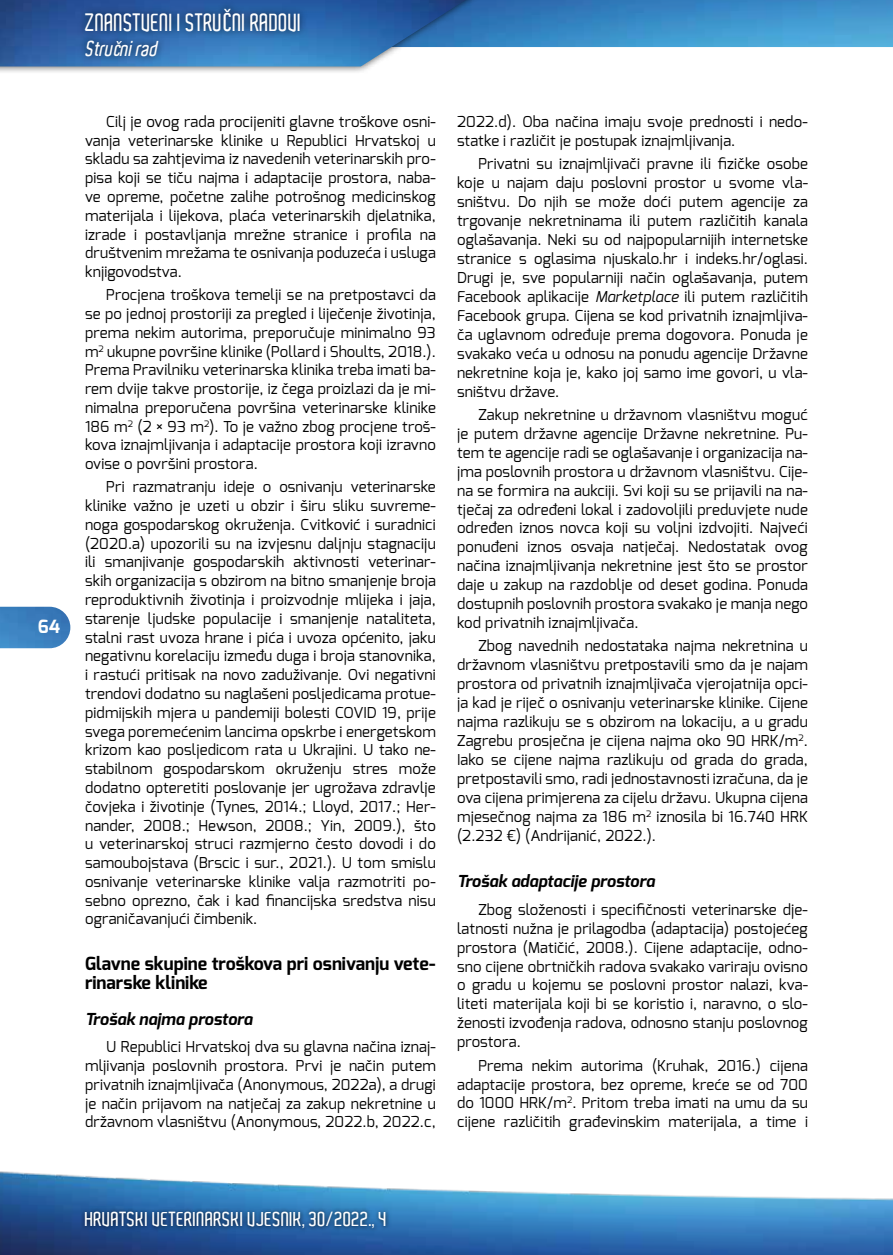
<style>
.page{position:relative;width:893px;height:1255px;background:#fff}
.page>*{position:absolute;margin:0;border:0;box-sizing:border-box;transform-origin:0 0}
.t1{font:600 24px "Aldo";color:#fff;scale:.9 1}
.t2{font:italic 600 21px "Aldo";color:#fff;scale:.9 1}
.t3{font:600 19.5px "Aldo";color:#fff}
.t4{font:700 18.15px "Exo";color:#fff}
.t5{font:700 18px/18.8px "Exo";color:#000}
.t6{font:italic 700 16.5px "Exo";color:#000}
.t7{font:15px/18.8px "Exo";letter-spacing:.01em;color:#000;text-align:justify}
.s1{font-family:"Libel Suit Rg";font-weight:400;font-size:22.5px}
.s2{font-family:"Libel Suit Rg";font-weight:400;font-size:18.45px}
.s3{font-style:italic}
</style>
<div class="page">
<img style="left:505px;top:0;width:388px;height:47px">
<div style="left:0;top:0;width:505px;height:75px;background:#000;opacity:.75"></div>
<img style="left:0;top:0;width:498px;height:66px">
<img style="left:0;top:1171px;width:893px;height:83px">
<img style="left:0;top:606px;width:70px;height:42px">
<div style="left:81px;top:1207px;width:309px;height:25px;background:#000;opacity:.75"></div>
<div style="left:78px;top:1px;width:230px;height:63px;background:#000;opacity:.75"></div>
<p class="t4" style="left:38px;top:614px;width:24px">64</p>
<h1 class="t1" style="left:85px;top:9px;width:242px">ZNANSTVENI I STRU<span class="s1">Č</span>NI RADOVI</h1>
<h2 class="t2" style="left:85px;top:37px;width:87px">Stru<span class="s2">č</span>nirad</h2>
<p class="t7" style="left:85px;top:112px;width:352px;text-indent:21px">Cilj je ovog rada procijeniti glavne troškove osni&shy;vanja veterinarske klinike u Republici Hrvatskoj u skladu sa zahtjevima iz navedenih veterinarskih pro&shy;pisa koji se tiču najma i adaptacije prostora, naba&shy;ve opreme, početne zalihe potrošnog medicinskog materijala i lijekova, plaća veterinarskih djelatnika, izrade i postavljanja mrežne stranice i profila na društvenim mrežama te osnivanja poduzeća i usluga knjigovodstva.</p>
<p class="t7" style="left:85px;top:285px;width:352px;text-indent:21px">Procjena troškova temelji se na pretpostavci da se po jednoj prostoriji za pregled i liječenje životinja, prema nekim autorima, preporučuje minimalno 93 m<sup>2</sup> ukupne površine klinike (Pollard i Shoults, 2018.).<br>Prema Pravilniku veterinarska klinika treba imati ba&shy;rem dvije takve prostorije, iz čega proizlazi da je mi&shy;nimalna preporučena površina veterinarske klinike 186 m<sup>2</sup> (2 × 93 m<sup>2</sup>). To je važno zbog procjene troš&shy;kova iznajmljivanja i adaptacije prostora koji izravno ovise o površini prostora.</p>
<p class="t7" style="left:85px;top:477px;width:352px;text-indent:21px">Pri razmatranju ideje o osnivanju veterinarske klinike važno je uzeti u obzir i širu sliku suvreme&shy;noga gospodarskog okruženja. Cvitković i suradnici (2020.a) upozorili su na izvjesnu daljnju stagnaciju ili smanjivanje gospodarskih aktivnosti veterinar&shy;skih organizacija s obzirom na bitno smanjenje broja reproduktivnih životinja i proizvodnje mlijeka i jaja, starenje ljudske populacije i smanjenje nataliteta, stalni rast uvoza hrane i pića i uvoza općenito, jaku negativnu korelaciju između duga i broja stanovnika, i rastući pritisak na novo zaduživanje. Ovi negativni trendovi dodatno su naglašeni posljedicama protue&shy;pidmijskih mjera u pandemiji bolesti COVID 19, prije svega poremećenim lancima opskrbe i energetskom krizom kao posljedicom rata u Ukrajini. U tako ne&shy;stabilnom gospodarskom okruženju stres može dodatno opteretiti poslovanje jer ugrožava zdravlje čovjeka i životinje (Tynes, 2014.; Lloyd, 2017.; Her&shy;nander, 2008.; Hewson, 2008.; Yin, 2009.), što u veterinarskoj struci razmjerno često dovodi i do samoubojstava (Brscic i sur., 2021.). U tom smislu osnivanje veterinarske klinike valja razmotriti po&shy;sebno oprezno, čak i kad financijska sredstva nisu ograničavanjući čimbenik.</p>
<p class="t5" style="left:85px;top:954px;width:352px">Glavne skupine troškova pri osnivanju vete&shy;rinarske klinike</p>
<p class="t6" style="left:85px;top:1008px;width:169px">Trošak najma prostora</p>
<p class="t7" style="left:85px;top:1037px;width:352px;text-indent:21px">U Republici Hrvatskoj dva su glavna načina iznaj&shy;mljivanja poslovnih prostora. Prvi je način putem privatnih iznajmljivača (Anonymous, 2022a), a drugi je način prijavom na natječaj za zakup nekretnine u državnom vlasništvu (Anonymous, 2022.b, 2022.c,</p>
<p class="t7" style="left:457px;top:112px;width:352px">2022.d). Oba načina imaju svoje prednosti i nedo&shy;statke i različit je postupak iznajmljivanja.</p>
<p class="t7" style="left:457px;top:154px;width:352px;text-indent:21px">Privatni su iznajmljivači pravne ili fizičke osobe koje u najam daju poslovni prostor u svome vla&shy;sništvu. Do njih se može doći putem agencije za trgovanje nekretninama ili putem različitih kanala oglašavanja. Neki su od najpopularnijih internetske stranice s oglasima njuskalo.hr i indeks.hr/oglasi.<br>Drugi je, sve popularniji način oglašavanja, putem Facebook aplikacije <span class="s3">Marketplace</span> ili putem različitih Facebook grupa. Cijena se kod privatnih iznajmljiva&shy;ča uglavnom određuje prema dogovora. Ponuda je svakako veća u odnosu na ponudu agencije Državne nekretnine koja je, kako joj samo ime govori, u vla&shy;sništvu države.</p>
<p class="t7" style="left:457px;top:405px;width:352px;text-indent:21px">Zakup nekretnine u državnom vlasništvu moguć je putem državne agencije Državne nekretnine. Pu&shy;tem te agencije radi se oglašavanje i organizacija na&shy;jma poslovnih prostora u državnom vlasništvu. Cije&shy;na se formira na aukciji. Svi koji su se prijavili na na&shy;tječaj za određeni lokal i zadovoljili preduvjete nude određen iznos novca koji su voljni izdvojiti. Najveći ponuđeni iznos osvaja natječaj. Nedostatak ovog načina iznajmljivanja nekretnine jest što se prostor daje u zakup na razdoblje od deset godina. Ponuda dostupnih poslovnih prostora svakako je manja nego kod privatnih iznajmljivača.</p>
<p class="t7" style="left:457px;top:636px;width:352px;text-indent:21px">Zbog navednih nedostataka najma nekretnina u državnom vlasništvu pretpostavili smo da je najam prostora od privatnih iznajmljivača vjerojatnija opci&shy;ja kad je riječ o osnivanju veterinarske klinike. Cijene najma razlikuju se s obzirom na lokaciju, a u gradu Zagrebu prosječna je cijena najma oko 90 HRK/m<sup>2</sup>.<br>Iako se cijene najma razlikuju od grada do grada, pretpostavili smo, radi jednostavnosti izračuna, da je ova cijena primjerena za cijelu državu. Ukupna cijena mjesečnog najma za 186 m<sup>2</sup> iznosila bi 16.740 HRK (2.232 €) (Andrijanić, 2022.).</p>
<p class="t6" style="left:457px;top:870px;width:199px">Trošak adaptacije prostora</p>
<p class="t7" style="left:457px;top:899px;width:352px;text-indent:21px">Zbog složenosti i specifičnosti veterinarske dje&shy;latnosti nužna je prilagodba (adaptacija) postojećeg prostora (Matičić, 2008.). Cijene adaptacije, odno&shy;sno cijene obrtničkih radova svakako variraju ovisno o gradu u kojemu se poslovni prostor nalazi, kva&shy;liteti materijala koji bi se koristio i, naravno, o slo&shy;ženosti izvođenja radova, odnosno stanju poslovnog prostora.</p>
<p class="t7" style="left:457px;top:1055px;width:352px;text-indent:21px">Prema nekim autorima (Kruhak, 2016.) cijena adaptacije prostora, bez opreme, kreće se od 700 do 1000 HRK/m<sup>2</sup>. Pritom treba imati na umu da su cijene različitih građevinskim materijala, a time i</p>
<h3 class="t3" style="left:85px;top:1207px;width:304px">HRVATSKI VETERINARSKI VJESNIK, 30/2022., 4</h3>
</div>
